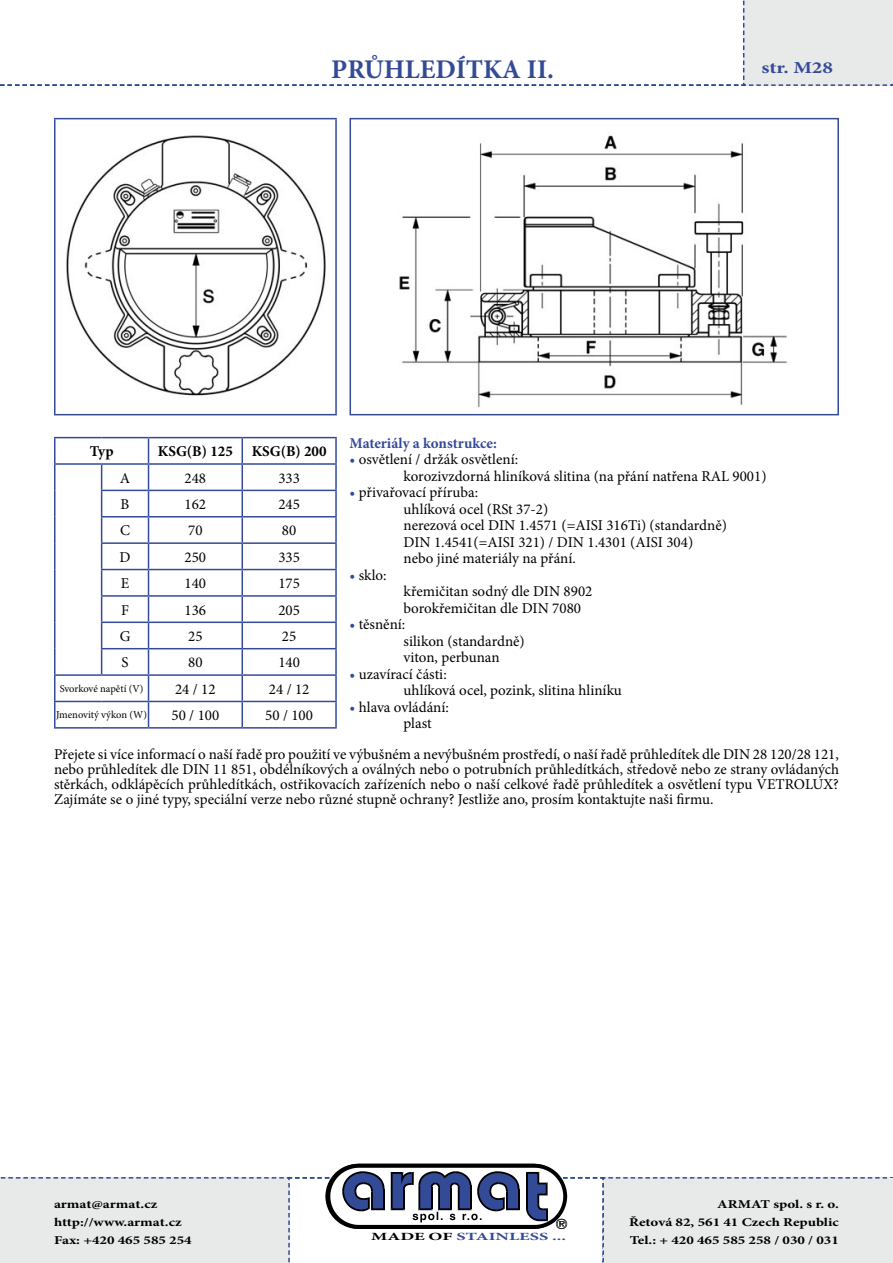
<style>
.page{position:relative;width:893px;height:1263px;background:#fff}
.page>*{position:absolute;margin:0;border:0;box-sizing:border-box;transform-origin:0 0}
.t1{font:700 27px "Minion Pro";color:#334a97}
.t2{font:700 16.8px "Minion Pro";color:#334a97;scale:1.25 1}
.t3{font:15px/16.5px "Minion Pro";color:#000}
.t4{font:700 15px "Minion Pro";color:#334a97}
.t5{font:700 15px "Minion Pro";color:#000}
.t6{font:700 12px/18px "Minion Pro";color:#000;scale:1.25 1}
.t7{font:700 10.95px "Minion Pro";color:#334a97;scale:1.67 1}
.t8{font:10.5px "Minion Pro";letter-spacing:-.005em;color:#000}
.s1{color:#334a97}
.s2{color:#000}
</style>
<div class="page">
<svg style="left:0;top:1164px;width:893px;height:99px"></svg>
<svg style="left:0;top:0;width:893px;height:86px"></svg>
<hr style="left:892px;top:1178px;width:1px;height:85px;background:#e8e9e9">
<hr style="left:54px;top:118px;width:283px;height:1px;background:#334a97">
<hr style="left:54px;top:119px;width:2px;height:295px;background:#334a97">
<hr style="left:335px;top:119px;width:2px;height:295px;background:#334a97">
<hr style="left:54px;top:414px;width:283px;height:1px;background:#334a97">
<img style="left:66px;top:135px;width:260px;height:261px">
<div style="left:350px;top:118px;width:489px;height:297px;border:2px solid #334a97"></div>
<img style="left:399px;top:135px;width:388px;height:273px">
<hr style="left:54px;top:437px;width:48px;height:1px;background:#334a97">
<hr style="left:54px;top:438px;width:2px;height:25px;background:#334a97">
<hr style="left:102px;top:437px;width:47px;height:1px;background:#334a97">
<hr style="left:149px;top:437px;width:93px;height:1px;background:#334a97">
<hr style="left:242px;top:437px;width:95px;height:1px;background:#334a97">
<hr style="left:335px;top:438px;width:2px;height:25px;background:#334a97">
<hr style="left:54px;top:463px;width:48px;height:2px;background:#334a97">
<hr style="left:54px;top:465px;width:2px;height:25px;background:#334a97">
<hr style="left:54px;top:490px;width:2px;height:27px;background:#334a97">
<hr style="left:54px;top:517px;width:2px;height:26px;background:#334a97">
<hr style="left:54px;top:543px;width:2px;height:26px;background:#334a97">
<hr style="left:54px;top:569px;width:2px;height:27px;background:#334a97">
<hr style="left:54px;top:596px;width:2px;height:26px;background:#334a97">
<hr style="left:54px;top:622px;width:2px;height:27px;background:#334a97">
<hr style="left:54px;top:649px;width:2px;height:25px;background:#334a97">
<hr style="left:102px;top:463px;width:47px;height:2px;background:#334a97">
<hr style="left:149px;top:463px;width:93px;height:2px;background:#334a97">
<hr style="left:242px;top:463px;width:95px;height:2px;background:#334a97">
<hr style="left:335px;top:465px;width:2px;height:25px;background:#334a97">
<hr style="left:101px;top:490px;width:48px;height:1px;background:#334a97">
<hr style="left:149px;top:490px;width:93px;height:1px;background:#334a97">
<hr style="left:242px;top:490px;width:95px;height:1px;background:#334a97">
<hr style="left:335px;top:491px;width:2px;height:25px;background:#334a97">
<hr style="left:101px;top:516px;width:48px;height:1px;background:#334a97">
<hr style="left:149px;top:516px;width:93px;height:1px;background:#334a97">
<hr style="left:242px;top:516px;width:95px;height:1px;background:#334a97">
<hr style="left:335px;top:517px;width:2px;height:25px;background:#334a97">
<hr style="left:101px;top:542px;width:48px;height:2px;background:#334a97">
<hr style="left:149px;top:542px;width:93px;height:2px;background:#334a97">
<hr style="left:242px;top:542px;width:95px;height:2px;background:#334a97">
<hr style="left:335px;top:544px;width:2px;height:25px;background:#334a97">
<hr style="left:101px;top:569px;width:48px;height:1px;background:#334a97">
<hr style="left:149px;top:569px;width:93px;height:1px;background:#334a97">
<hr style="left:242px;top:569px;width:95px;height:1px;background:#334a97">
<hr style="left:335px;top:570px;width:2px;height:25px;background:#334a97">
<hr style="left:101px;top:595px;width:48px;height:2px;background:#334a97">
<hr style="left:149px;top:595px;width:93px;height:2px;background:#334a97">
<hr style="left:242px;top:595px;width:95px;height:2px;background:#334a97">
<hr style="left:335px;top:597px;width:2px;height:24px;background:#334a97">
<hr style="left:101px;top:621px;width:48px;height:2px;background:#334a97">
<hr style="left:149px;top:621px;width:93px;height:2px;background:#334a97">
<hr style="left:242px;top:621px;width:95px;height:2px;background:#334a97">
<hr style="left:335px;top:623px;width:2px;height:25px;background:#334a97">
<hr style="left:101px;top:648px;width:48px;height:1px;background:#334a97">
<svg style="left:101px;top:465px;width:1px;height:209px"></svg>
<hr style="left:149px;top:648px;width:93px;height:1px;background:#334a97">
<hr style="left:242px;top:648px;width:95px;height:1px;background:#334a97">
<hr style="left:335px;top:649px;width:2px;height:25px;background:#334a97">
<hr style="left:54px;top:674px;width:48px;height:2px;background:#334a97">
<hr style="left:54px;top:676px;width:2px;height:25px;background:#334a97">
<hr style="left:102px;top:674px;width:47px;height:2px;background:#334a97">
<hr style="left:149px;top:674px;width:93px;height:2px;background:#334a97">
<hr style="left:242px;top:674px;width:95px;height:2px;background:#334a97">
<hr style="left:335px;top:676px;width:2px;height:25px;background:#334a97">
<hr style="left:54px;top:701px;width:48px;height:1px;background:#334a97">
<hr style="left:54px;top:702px;width:2px;height:25px;background:#334a97">
<hr style="left:102px;top:701px;width:47px;height:1px;background:#334a97">
<hr style="left:149px;top:701px;width:93px;height:1px;background:#334a97">
<svg style="left:148px;top:438px;width:1px;height:289px"></svg>
<hr style="left:242px;top:701px;width:95px;height:1px;background:#334a97">
<svg style="left:242px;top:438px;width:1px;height:289px"></svg>
<hr style="left:335px;top:702px;width:2px;height:25px;background:#334a97">
<hr style="left:54px;top:727px;width:48px;height:2px;background:#334a97">
<hr style="left:102px;top:727px;width:47px;height:2px;background:#334a97">
<hr style="left:149px;top:727px;width:93px;height:2px;background:#334a97">
<hr style="left:242px;top:727px;width:95px;height:2px;background:#334a97">
<h1 class="t1" style="left:331px;top:50px;width:224px">PRŮHLEDÍTKA II.</h1>
<p class="t2" style="left:761px;top:56px;width:59px">str. M28</p>
<p class="t5" style="left:90px;top:441px;width:25px">Typ</p>
<p class="t5" style="left:158px;top:441px;width:76px">KSG(B) 125</p>
<p class="t5" style="left:252px;top:441px;width:76px">KSG(B) 200</p>
<p class="t3" style="left:120px;top:470px;width:12px">A</p>
<p class="t3" style="left:185px;top:470px;width:23px">248</p>
<p class="t3" style="left:278px;top:470px;width:23px">333</p>
<p class="t3" style="left:121px;top:496px;width:10px">B</p>
<p class="t3" style="left:185px;top:496px;width:23px">162</p>
<p class="t3" style="left:278px;top:496px;width:23px">245</p>
<p class="t3" style="left:120px;top:522px;width:11px">C</p>
<p class="t3" style="left:188px;top:522px;width:16px">70</p>
<p class="t3" style="left:282px;top:522px;width:16px">80</p>
<p class="t3" style="left:120px;top:549px;width:13px">D</p>
<p class="t3" style="left:185px;top:549px;width:23px">250</p>
<p class="t3" style="left:278px;top:549px;width:23px">335</p>
<p class="t3" style="left:121px;top:575px;width:10px">E</p>
<p class="t3" style="left:185px;top:575px;width:23px">140</p>
<p class="t3" style="left:278px;top:575px;width:23px">175</p>
<p class="t3" style="left:121px;top:602px;width:9px">F</p>
<p class="t3" style="left:185px;top:602px;width:23px">136</p>
<p class="t3" style="left:278px;top:602px;width:23px">205</p>
<p class="t3" style="left:120px;top:628px;width:12px">G</p>
<p class="t3" style="left:188px;top:628px;width:16px">25</p>
<p class="t3" style="left:282px;top:628px;width:16px">25</p>
<p class="t3" style="left:122px;top:654px;width:9px">S</p>
<p class="t3" style="left:188px;top:654px;width:16px">80</p>
<p class="t3" style="left:278px;top:654px;width:23px">140</p>
<p class="t8" style="left:60px;top:682px;width:85px">Svorkové napětí (V)</p>
<p class="t3" style="left:175px;top:681px;width:42px">24 / 12</p>
<p class="t3" style="left:269px;top:681px;width:42px">24 / 12</p>
<p class="t8" style="left:56px;top:708px;width:92px">Jmenovitý výkon (W)</p>
<p class="t3" style="left:171px;top:707px;width:49px">50 / 100</p>
<p class="t3" style="left:265px;top:707px;width:49px">50 / 100</p>
<p class="t4" style="left:350px;top:432px;width:149px">Materiály a konstrukce:</p>
<p class="t3" style="left:404px;top:451px;width:364px;text-indent:-54px"><span class="s1">•</span> osvětlení / držák osvětlení:<br>korozivzdorná hliníková slitina (na přání natřena RAL 9001)</p>
<p class="t3" style="left:404px;top:484px;width:325px;text-indent:-54px"><span class="s1">•</span> přivařovací příruba:<br>uhlíková ocel (RSt 37-2)<br>nerezová ocel DIN 1.4571 (=AISI 316Ti) (standardně)<br>DIN 1.4541(=AISI 321) / DIN 1.4301 (AISI 304)<br>nebo jiné materiály na přání.</p>
<p class="t3" style="left:350px;top:567px;width:39px"><span class="s1">•</span> sklo:</p>
<p class="t3" style="left:404px;top:583px;width:190px">křemičitan sodný dle DIN 8902 borokřemičitan dle DIN 7080</p>
<p class="t3" style="left:404px;top:616px;width:123px;text-indent:-54px"><span class="s1">•</span> těsnění:<br>silikon (standardně) viton, perbunan</p>
<p class="t3" style="left:404px;top:666px;width:220px;text-indent:-54px"><span class="s1">•</span> uzavírací části:<br>uhlíková ocel, pozink, slitina hliníku</p>
<p class="t3" style="left:404px;top:699px;width:47px;text-indent:-54px"><span class="s1">•</span> hlava ovládání: plast</p>
<p class="t3" style="left:54px;top:747px;width:787px;line-height:15px;text-align:justify">Přejete si více informací o naší řadě pro použití ve výbušném a nevýbušném prostředí, o naší řadě průhledítek dle DIN 28 120/28 121, nebo průhledítek dle DIN 11 851, obdélníkových a oválných nebo o potrubních průhledítkách, středově nebo ze strany ovládaných stěrkách, odklápěcích průhledítkách, ostřikovacích zařízeních nebo o naší celkové řadě průhledítek a osvětlení typu VETROLUX?<br>Zajímáte se o jiné typy, speciální verze nebo různé stupně ochrany? Jestliže ano, prosím kontaktujte naši firmu.</p>
<p class="t6" style="left:54px;top:1195px;width:112px">armat@armat.cz http://www.armat.cz<br>Fax: +420 465 585 254</p>
<p class="t6" style="left:629px;top:1195px;width:169px;text-align:justify;text-indent:88px">ARMAT spol. s r. o.<br>Řetová 82, 561 41 Czech Republic Tel.: + 420 465 585 258 / 030 / 031</p>
<p class="t7" style="left:371px;top:1229px;width:118px"><span class="s2">MADE OF</span> STAINLESS ...</p>
</div>
